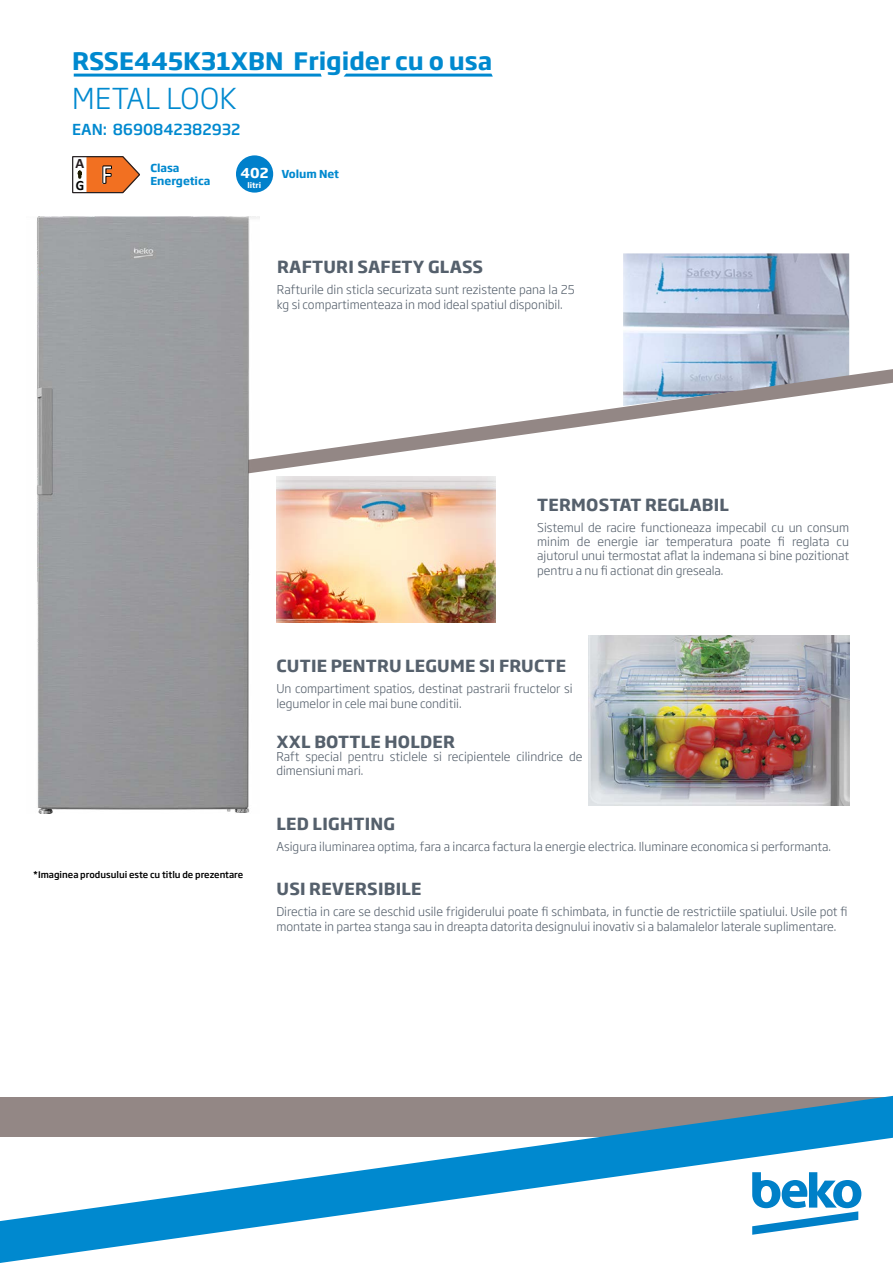
<style>
.page{position:relative;width:893px;height:1263px;background:#fff}
.page>*{position:absolute;margin:0;border:0;box-sizing:border-box;transform-origin:0 0}
.t1{font:300 28.5px "Soho Gothic Pro";letter-spacing:.015em;color:#0089cf}
.t2{font:700 28.5px "Calibri";color:#fff;scale:.93 1}
.t3{font:700 23.85px "Soho Gothic Pro";color:#0089cf}
.t4{font:700 16.5px "Soho Gothic Pro";letter-spacing:.015em;color:#55606c}
.t5{font:500 15px "Soho Gothic Pro";color:#0089cf}
.t6{font:700 14.4px "Calibri";color:#241c1f}
.t7{font:700 14.25px "Calibri";color:#000;scale:.93 1}
.t8{font:300 12px/14.4px "Soho Gothic Pro";color:#55606c}
.t9{font:700 10.8px/13px "Soho Gothic Pro";color:#0089cf}
.t10{font:500 9px "Soho Gothic Pro";color:#000}
.t11{font:700 7.5px "Soho Gothic Pro";color:#fff}
.s1{font-size:13.5px;color:#fff}
</style>
<div class="page">
<svg style="left:0;top:1096px;width:893px;height:167px"></svg>
<img style="left:623px;top:253px;width:226px;height:99px">
<svg style="left:259px;top:352px;width:634px;height:125px"></svg>
<svg style="left:752px;top:1172px;width:109px;height:63px"></svg>
<svg style="left:74px;top:74px;width:248px;height:3px"></svg>
<svg style="left:344px;top:74px;width:149px;height:3px"></svg>
<div style="left:236px;top:155px;width:37px;height:38px;background:#0080cb;border-radius:50%"></div>
<img style="left:276px;top:477px;width:220px;height:146px">
<img style="left:589px;top:636px;width:260px;height:169px">
<img style="left:36px;top:217px;width:223px;height:596px">
<svg style="left:72px;top:156px;width:68px;height:38px"></svg>
<h2 class="t3" style="left:72px;top:43px;width:422px">RSSE445K31XBN Frigider cu o usa</h2>
<h1 class="t1" style="left:72px;top:77px;width:166px">METAL LOOK</h1>
<p class="t5" style="left:72px;top:117px;width:170px">EAN: 8690842382932</p>
<p class="t6" style="left:75px;top:153px;width:10px">A</p>
<p class="t7" style="left:76px;top:176px;width:11px">G</p>
<h1 class="t2" style="left:101px;top:154px;width:15px">F</h1>
<p class="t9" style="left:150px;top:160px;width:62px">Clasa<br>Energetica</p>
<p class="t9" style="left:241px;top:167px;width:100px"><span class="s1">402</span> Volum Net</p>
<p class="t11" style="left:247px;top:179px;width:15px">litri</p>
<h3 class="t4" style="left:277px;top:254px;width:208px">RAFTURI SAFETY GLASS</h3>
<p class="t8" style="left:277px;top:282px;width:299px">Rafturile din sticla securizata sunt rezistente pana la 25 kg si compartimenteaza in mod ideal spatiul disponibil.</p>
<h3 class="t4" style="left:537px;top:491px;width:193px">TERMOSTAT REGLABIL</h3>
<p class="t8" style="left:537px;top:519px;width:313px;text-align:justify">Sistemul de racire functioneaza impecabil cu un consum minim de energie iar temperatura poate fi reglata cu ajutorul unui termostat aflat la indemana si bine pozitionat pentru a nu fi actionat din greseala.</p>
<h3 class="t4" style="left:276px;top:653px;width:291px">CUTIE PENTRU LEGUME SI FRUCTE</h3>
<p class="t8" style="left:276px;top:681px;width:298px">Un compartiment spatios, destinat pastrarii fructelor si legumelor in cele mai bune conditii.</p>
<h3 class="t4" style="left:276px;top:729px;width:180px">XXL BOTTLE HOLDER</h3>
<p class="t8" style="left:276px;top:749px;width:308px;line-height:13.5px">Raft special pentru sticlele si recipientele cilindrice de dimensiuni mari.</p>
<h3 class="t4" style="left:276px;top:810px;width:120px">LED LIGHTING</h3>
<p class="t8" style="left:276px;top:838px;width:556px">Asigura iluminarea optima, fara a incarca factura la energie electrica. Iluminare economica si performanta.</p>
<p class="t10" style="left:33px;top:867px;width:212px">*Imaginea produsului este cu titlu de prezentare</p>
<h3 class="t4" style="left:276px;top:876px;width:147px">USI REVERSIBILE</h3>
<p class="t8" style="left:276px;top:904px;width:573px">Directia in care se deschid usile frigiderului poate fi schimbata, in functie de restrictiile spatiului. Usile pot fi montate in partea stanga sau in dreapta datorita designului inovativ si a balamalelor laterale suplimentare.</p>
</div>
